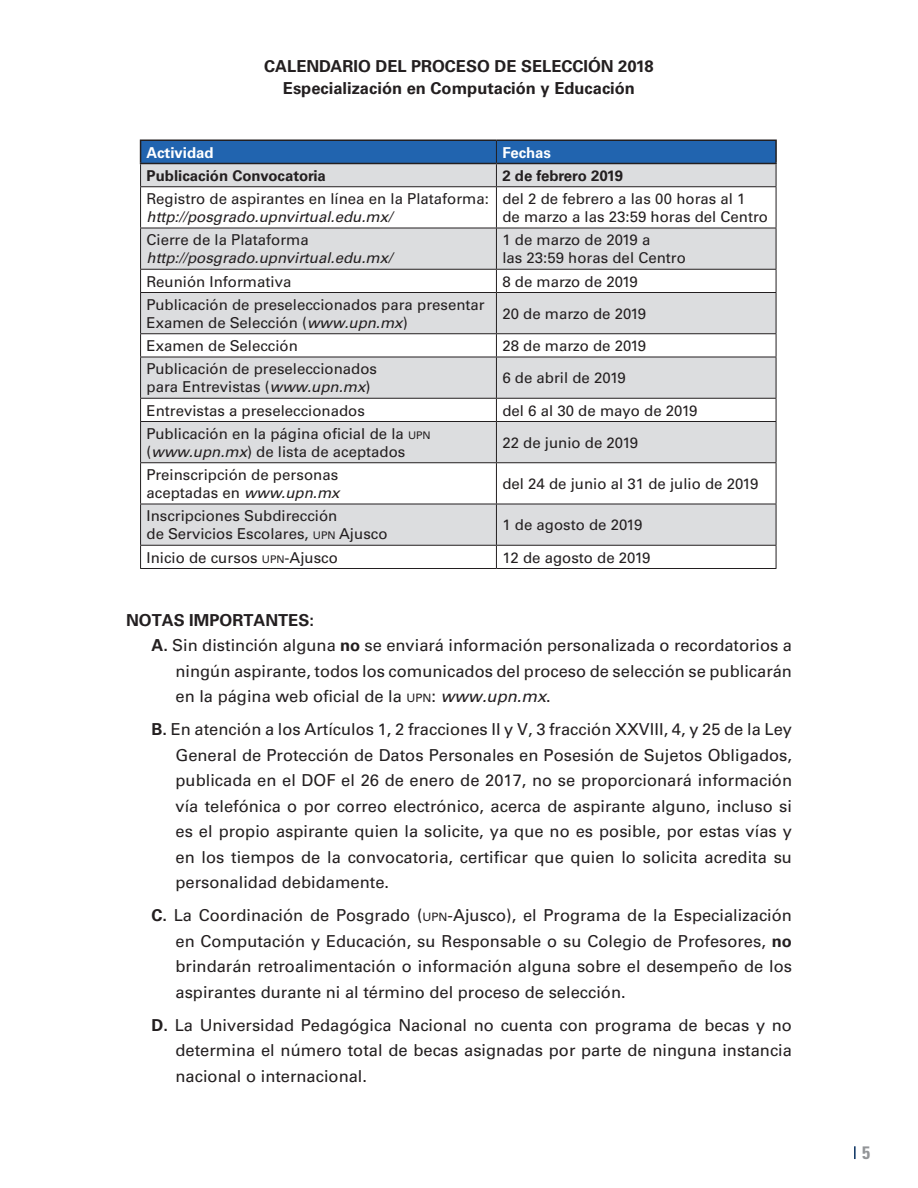
<style>
.page{position:relative;width:918px;height:1188px;background:#fff}
.page>*{position:absolute;margin:0;border:0;box-sizing:border-box;transform-origin:0 0}
.t1{font:700 condensed 18px "Univers";color:#939598}
.t2{font:16.5px/25.5px "Univers";color:#231f20;text-align:justify}
.t3{font:700 16.5px/21.6px "Univers";color:#231f20;text-align:center}
.t4{font:15px/18px "Univers";color:#231f20}
.t5{font:italic 15px "Univers";color:#231f20}
.t6{font:700 15px "Univers";color:#231f20}
.t7{font:700 15px "Univers";color:#fff}
.s1{font-style:italic}
.s2{font-size:10.5px}
.s3{font-weight:700}
.s4{font-size:11.55px}
</style>
<div class="page">
<svg style="left:854px;top:1146px;width:2px;height:13px"></svg>
<svg style="left:141px;top:187px;width:635px;height:358px;fill:#dcdddf"></svg>
<hr style="left:140px;top:186px;width:356px;height:1px;background:#231f20">
<hr style="left:140px;top:187px;width:1px;height:41px;background:#231f20">
<hr style="left:496px;top:186px;width:280px;height:1px;background:#231f20">
<hr style="left:496px;top:187px;width:1px;height:41px;background:#231f20">
<hr style="left:776px;top:187px;width:1px;height:41px;background:#231f20">
<hr style="left:140px;top:228px;width:356px;height:1px;background:#231f20">
<hr style="left:140px;top:228px;width:1px;height:41px;background:#231f20">
<hr style="left:496px;top:228px;width:280px;height:1px;background:#231f20">
<hr style="left:496px;top:228px;width:1px;height:41px;background:#231f20">
<hr style="left:776px;top:228px;width:1px;height:41px;background:#231f20">
<hr style="left:140px;top:269px;width:356px;height:1px;background:#231f20">
<svg style="left:140px;top:270px;width:1px;height:22px"></svg>
<hr style="left:496px;top:269px;width:280px;height:1px;background:#231f20">
<svg style="left:496px;top:270px;width:1px;height:22px"></svg>
<svg style="left:776px;top:270px;width:1px;height:22px"></svg>
<hr style="left:140px;top:292px;width:356px;height:1px;background:#231f20">
<hr style="left:140px;top:293px;width:1px;height:40px;background:#231f20">
<hr style="left:496px;top:292px;width:280px;height:1px;background:#231f20">
<hr style="left:496px;top:293px;width:1px;height:40px;background:#231f20">
<hr style="left:776px;top:293px;width:1px;height:40px;background:#231f20">
<hr style="left:140px;top:333px;width:356px;height:1px;background:#231f20">
<svg style="left:140px;top:334px;width:1px;height:23px"></svg>
<hr style="left:496px;top:333px;width:280px;height:1px;background:#231f20">
<svg style="left:496px;top:334px;width:1px;height:23px"></svg>
<svg style="left:776px;top:334px;width:1px;height:23px"></svg>
<hr style="left:140px;top:357px;width:356px;height:1px;background:#231f20">
<hr style="left:140px;top:357px;width:1px;height:41px;background:#231f20">
<hr style="left:496px;top:357px;width:280px;height:1px;background:#231f20">
<hr style="left:496px;top:357px;width:1px;height:41px;background:#231f20">
<hr style="left:776px;top:357px;width:1px;height:41px;background:#231f20">
<hr style="left:140px;top:398px;width:356px;height:1px;background:#231f20">
<svg style="left:140px;top:399px;width:1px;height:22px"></svg>
<hr style="left:496px;top:398px;width:280px;height:1px;background:#231f20">
<svg style="left:496px;top:399px;width:1px;height:22px"></svg>
<svg style="left:776px;top:399px;width:1px;height:22px"></svg>
<hr style="left:140px;top:421px;width:356px;height:1px;background:#231f20">
<hr style="left:140px;top:422px;width:1px;height:40px;background:#231f20">
<hr style="left:496px;top:421px;width:280px;height:1px;background:#231f20">
<hr style="left:496px;top:422px;width:1px;height:40px;background:#231f20">
<hr style="left:776px;top:422px;width:1px;height:40px;background:#231f20">
<hr style="left:140px;top:462px;width:356px;height:1px;background:#231f20">
<hr style="left:140px;top:463px;width:1px;height:41px;background:#231f20">
<hr style="left:496px;top:462px;width:280px;height:1px;background:#231f20">
<hr style="left:496px;top:463px;width:1px;height:41px;background:#231f20">
<hr style="left:776px;top:463px;width:1px;height:41px;background:#231f20">
<hr style="left:140px;top:504px;width:356px;height:1px;background:#231f20">
<hr style="left:140px;top:504px;width:1px;height:41px;background:#231f20">
<hr style="left:496px;top:504px;width:280px;height:1px;background:#231f20">
<hr style="left:496px;top:504px;width:1px;height:41px;background:#231f20">
<hr style="left:776px;top:504px;width:1px;height:41px;background:#231f20">
<hr style="left:140px;top:545px;width:356px;height:1px;background:#231f20">
<svg style="left:140px;top:546px;width:1px;height:22px"></svg>
<hr style="left:496px;top:545px;width:280px;height:1px;background:#231f20">
<svg style="left:496px;top:546px;width:1px;height:22px"></svg>
<svg style="left:776px;top:546px;width:1px;height:22px"></svg>
<hr style="left:140px;top:568px;width:356px;height:1px;background:#231f20">
<hr style="left:496px;top:568px;width:280px;height:1px;background:#231f20">
<svg style="left:140px;top:140px;width:637px;height:46px;background:#7898bc"></svg>
<p class="t3" style="left:264px;top:56px;width:391px">CALENDARIO DEL PROCESO DE SELECCIÓN 2018<br>Especialización en Computación y Educación</p>
<p class="t7" style="left:147px;top:143px;width:69px">Actividad</p>
<p class="t7" style="left:502px;top:143px;width:50px">Fechas</p>
<p class="t6" style="left:147px;top:167px;width:181px">Publicación Convocatoria</p>
<p class="t6" style="left:502px;top:167px;width:122px">2 de febrero 2019</p>
<p class="t4" style="left:147px;top:190px;width:344px">Registro de aspirantes en línea en la Plataforma:</p>
<p class="t5" style="left:147px;top:208px;width:247px">http://posgrado.upnvirtual.edu.mx/</p>
<p class="t4" style="left:502px;top:190px;width:267px">del 2 de febrero a las 00 horas al 1<br>de marzo a las 23:59 horas del Centro</p>
<p class="t4" style="left:147px;top:231px;width:164px">Cierre de la Plataforma</p>
<p class="t5" style="left:147px;top:249px;width:247px">http://posgrado.upnvirtual.edu.mx/</p>
<p class="t4" style="left:502px;top:231px;width:185px">1 de marzo de 2019 a<br>las 23:59 horas del Centro</p>
<p class="t4" style="left:147px;top:272px;width:147px">Reunión Informativa</p>
<p class="t4" style="left:502px;top:272px;width:137px">8 de marzo de 2019</p>
<p class="t4" style="left:147px;top:296px;width:340px">Publicación de preseleccionados para presentar<br>Examen de Selección (<span class="s1">www.upn.mx</span>)</p>
<p class="t4" style="left:502px;top:305px;width:145px">20 de marzo de 2019</p>
<p class="t4" style="left:147px;top:337px;width:153px">Examen de Selección</p>
<p class="t4" style="left:502px;top:337px;width:145px">28 de marzo de 2019</p>
<p class="t4" style="left:147px;top:360px;width:232px">Publicación de preseleccionados para Entrevistas (<span class="s1">www.upn.mx</span>)</p>
<p class="t4" style="left:502px;top:369px;width:125px">6 de abril de 2019</p>
<p class="t4" style="left:147px;top:401px;width:220px">Entrevistas a preseleccionados</p>
<p class="t4" style="left:502px;top:401px;width:197px">del 6 al 30 de mayo de 2019</p>
<p class="t4" style="left:147px;top:425px;width:286px">Publicación en la página oficial de la <span class="s2">UPN </span>(<span class="s1">www.upn.mx</span>) de lista de aceptados</p>
<p class="t4" style="left:502px;top:434px;width:137px">22 de junio de 2019</p>
<p class="t4" style="left:147px;top:466px;width:195px">Preinscripción de personas aceptadas en <span class="s1">www.upn.mx</span></p>
<p class="t4" style="left:502px;top:475px;width:257px">del 24 de junio al 31 de julio de 2019</p>
<p class="t4" style="left:147px;top:507px;width:242px">Inscripciones Subdirección<br>de Servicios Escolares, <span class="s2">UPN</span> Ajusco</p>
<p class="t4" style="left:502px;top:516px;width:141px">1 de agosto de 2019</p>
<p class="t4" style="left:147px;top:548px;width:193px">Inicio de cursos <span class="s2">UPN</span>-Ajusco</p>
<p class="t4" style="left:502px;top:548px;width:150px">12 de agosto de 2019</p>
<p class="t3" style="left:126px;top:609px;width:189px">NOTAS IMPORTANTES:</p>
<p class="t2" style="left:151px;top:633px;width:642px"><span class="s3">A.</span> Sin distinción alguna <span class="s3">no</span> se enviará información personalizada o recordatorios a</p>
<p class="t2" style="left:176px;top:658px;width:618px">ningún aspirante, todos los comunicados del proceso de selección se publicarán</p>
<p class="t2" style="left:176px;top:684px;width:377px">en la página web oficial de la <span class="s4">UPN</span>: <span class="s1">www.upn.mx</span>.</p>
<p class="t2" style="left:176px;top:717px;width:618px;text-indent:-24px"><span class="s3">B.</span> En atención a los Artículos 1, 2 fracciones II y V, 3 fracción XXVIII, 4, y 25 de la Ley General de Protección de Datos Personales en Posesión de Sujetos Obligados, publicada en el DOF el 26 de enero de 2017, no se proporcionará información vía telefónica o por correo electrónico, acerca de aspirante alguno, incluso si es el propio aspirante quien la solicite, ya que no es posible, por estas vías y en los tiempos de la convocatoria, certificar que quien lo solicita acredita su personalidad debidamente.</p>
<p class="t2" style="left:176px;top:903px;width:618px;text-indent:-24px"><span class="s3">C.</span> La Coordinación de Posgrado (<span class="s4">UPN</span>-Ajusco), el Programa de la Especialización en Computación y Educación, su Responsable o su Colegio de Profesores, <span class="s3">no </span>brindarán retroalimentación o información alguna sobre el desempeño de los aspirantes durante ni al término del proceso de selección.</p>
<p class="t2" style="left:176px;top:1012px;width:618px;text-indent:-24px"><span class="s3">D.</span> La Universidad Pedagógica Nacional no cuenta con programa de becas y no determina el número total de becas asignadas por parte de ninguna instancia nacional o internacional.</p>
<p class="t1" style="left:862px;top:1142px;width:9px">5</p>
</div>
